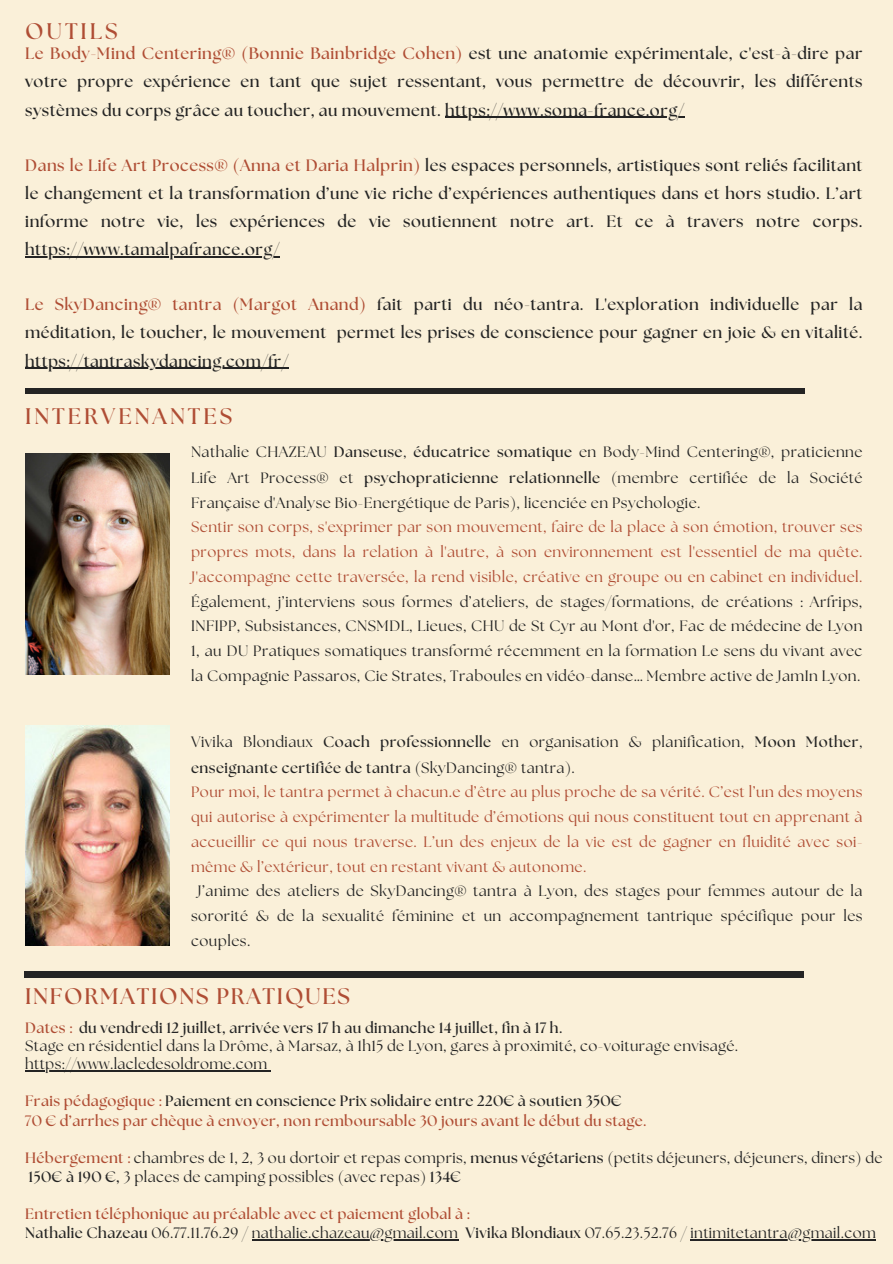
<style>
.page{position:relative;width:893px;height:1264px;background:#fff}
.page>*{position:absolute;margin:0;border:0;box-sizing:border-box;transform-origin:0 0}
.t1{font:700 22.5px "The Seasons";letter-spacing:.075em;color:#af4d34}
.t2{font:700 22.5px "The Seasons";letter-spacing:.13em;color:#af4d34}
.t3{font:700 16.5px/28.2px "The Seasons";letter-spacing:.03em;color:#242424;text-align:justify}
.t4{font:15px/24.8px "The Seasons";letter-spacing:.025em;color:#242424;text-align:justify}
.t5{font:15px/24.8px "The Seasons";letter-spacing:.03em;color:#af4d34;text-align:justify}
.t6{font:700 15px "The Seasons";letter-spacing:.025em;color:#242424}
.t7{font:700 15px "The Seasons";letter-spacing:.025em;color:#af4d34}
.s1{color:#af4d34}
.s2{font-weight:700}
.s3{font-weight:400}
.s4{font-weight:700;color:#af4d34}
</style>
<div class="page">
<div style="left:0;top:0;width:892px;height:1263px;background:#faf0d9"></div>
<img style="left:25px;top:453px;width:144px;height:221px">
<img style="left:25px;top:725px;width:144px;height:220px">
<hr style="left:445px;top:117px;width:239px;height:1px;background:#242424">
<hr style="left:25px;top:256px;width:255px;height:1px;background:#242424">
<hr style="left:25px;top:367px;width:264px;height:2px;background:#242424">
<hr style="left:25px;top:1070px;width:242px;height:1px;background:#242424">
<hr style="left:252px;top:1239px;width:206px;height:1px;background:#242424">
<hr style="left:690px;top:1239px;width:186px;height:1px;background:#242424">
<div style="left:25px;top:388px;width:780px;height:6px;background:#242424"></div>
<div style="left:24px;top:971px;width:780px;height:6px;background:#242424"></div>
<p class="t1" style="left:25px;top:21px;width:94px">OUTILS</p>
<h1 class="t3" style="left:25px;top:40px;width:838px"><span class="s1">Le Body-Mind Centering® (Bonnie Bainbridge Cohen)</span> est une anatomie expérimentale, c'est-à-dire par votre propre expérience en tant que sujet ressentant, vous permettre de découvrir, les différents systèmes du corps grâce au toucher, au mouvement. https://www.soma-france.org/</h1>
<p class="t3" style="left:25px;top:152px;width:838px"><span class="s1">Dans le Life Art Process® (Anna et Daria Halprin)</span> les espaces personnels, artistiques sont reliés facilitant le changement et la transformation d’une vie riche d’expériences authentiques dans et hors studio. L’art informe notre vie, les expériences de vie soutiennent notre art. Et ce à travers notre corps.</p>
<p class="t3" style="left:25px;top:236px;width:255px">https://www.tamalpafrance.org/</p>
<p class="t3" style="left:25px;top:291px;width:838px"><span class="s1">Le SkyDancing® tantra (Margot Anand)</span> fait parti du néo-tantra. L'exploration individuelle par la méditation, le toucher, le mouvement</p>
<p class="t3" style="left:337px;top:319px;width:527px">permet les prises de conscience pour gagner en joie &amp; en vitalité.</p>
<p class="t3" style="left:25px;top:347px;width:265px">https://tantraskydancing.com/fr/</p>
<p class="t2" style="left:25px;top:406px;width:208px">INTERVENANTES</p>
<h2 class="t4" style="left:191px;top:440px;width:673px;line-height:25.3px">Nathalie CHAZEAU <span class="s2">Danseuse</span>, <span class="s2">éducatrice somatique</span> en Body-Mind Centering®, praticienne Life Art Process® et <span class="s2">psychopraticienne relationnelle</span> (membre certifiée de la Société Française d'Analyse Bio-Energétique de Paris), licenciée en Psychologie.</h2>
<h2 class="t4" style="left:191px;top:516px;width:673px"><span class="s1">Sentir son corps, s'exprimer par son mouvement, faire de la place à son émotion, trouver ses propres mots, dans la relation à l'autre, à son environnement est l'essentiel de ma quête.<br>J'accompagne cette traversée, la rend visible, créative en groupe ou en cabinet en individuel.<br></span>Également, j’interviens sous formes d’ateliers, de stages/formations, de créations : Arfrips, INFIPP, Subsistances, CNSMDL, Lieues, CHU de St Cyr au Mont d'or, Fac de médecine de Lyon 1, au DU Pratiques somatiques transformé récemment en la formation Le sens du vivant avec la Compagnie Passaros, Cie Strates, Traboules en vidéo-danse… Membre active de JamIn Lyon.</h2>
<p class="t4" style="left:191px;top:729px;width:673px;line-height:25.8px">Vivika Blondiaux <span class="s2">Coach professionnelle</span> en organisation &amp; planification, <span class="s2">Moon Mother</span>, <span class="s2">enseignante certifiée de tantra</span> (SkyDancing® tantra).</p>
<p class="t5" style="left:191px;top:780px;width:673px">Pour moi, le tantra permet à chacun.e d’être au plus proche de sa vérité. C’est l’un des moyens qui autorise à expérimenter la multitude d’émotions qui nous constituent tout en apprenant à accueillir ce qui nous traverse. L’un des enjeux de la vie est de gagner en fluidité avec soi&shy;même &amp; l’extérieur, tout en restant vivant &amp; autonome.</p>
<p class="t4" style="left:191px;top:879px;width:673px;text-indent:6px">J’anime des ateliers de SkyDancing® tantra à Lyon, des stages pour femmes autour de la sororité &amp; de la sexualité féminine et un accompagnement tantrique spécifique pour les couples.</p>
<h1 class="t1" style="left:25px;top:986px;width:326px">INFORMATIONS PRATIQUES</h1>
<p class="t6" style="left:25px;top:1021px;width:538px"><span class="s1">Dates :</span> du vendredi 12 juillet, arrivée vers 17 h au dimanche 14 juillet, fin à 17 h.</p>
<p class="t4" style="left:25px;top:1034px;width:714px">Stage en résidentiel dans la Drôme, à Marsaz, à 1h15 de Lyon, gares à proximité, co-voiturage envisagé.</p>
<p class="t4" style="left:25px;top:1052px;width:243px">https://www.lacledesoldrome.com</p>
<p class="t6" style="left:25px;top:1094px;width:598px"><span class="s1">Frais pédagogique :</span> Paiement en conscience Prix solidaire entre 220€ à soutien 350€</p>
<p class="t7" style="left:25px;top:1113px;width:623px"><span class="s3">7</span>0 € d’arrhes par chèque à envoyer, non remboursable 30 jours avant le début du stage.</p>
<p class="t4" style="left:25px;top:1148px;width:858px;line-height:19.2px"><span class="s4">Hébergement :</span> chambres de 1, 2, 3 ou dortoir et repas compris, <span class="s2">menus végétariens</span> (petits déjeuners, déjeuners, dîners) de<br><span class="s2">150€ à 190 €,</span> 3 places de camping possibles (avec repas) <span class="s2">134€</span></p>
<p class="t7" style="left:25px;top:1206px;width:446px">Entretien téléphonique au préalable avec et paiement global à :</p>
<p class="t4" style="left:25px;top:1221px;width:852px"><span class="s2">Nathalie Chazeau</span> 06.77.11.76.29 / nathalie.chazeau@gmail.com <span class="s2">Vivika Blondiaux</span> 07.65.23.52.76 / intimitetantra@gmail.com</p>
</div>
